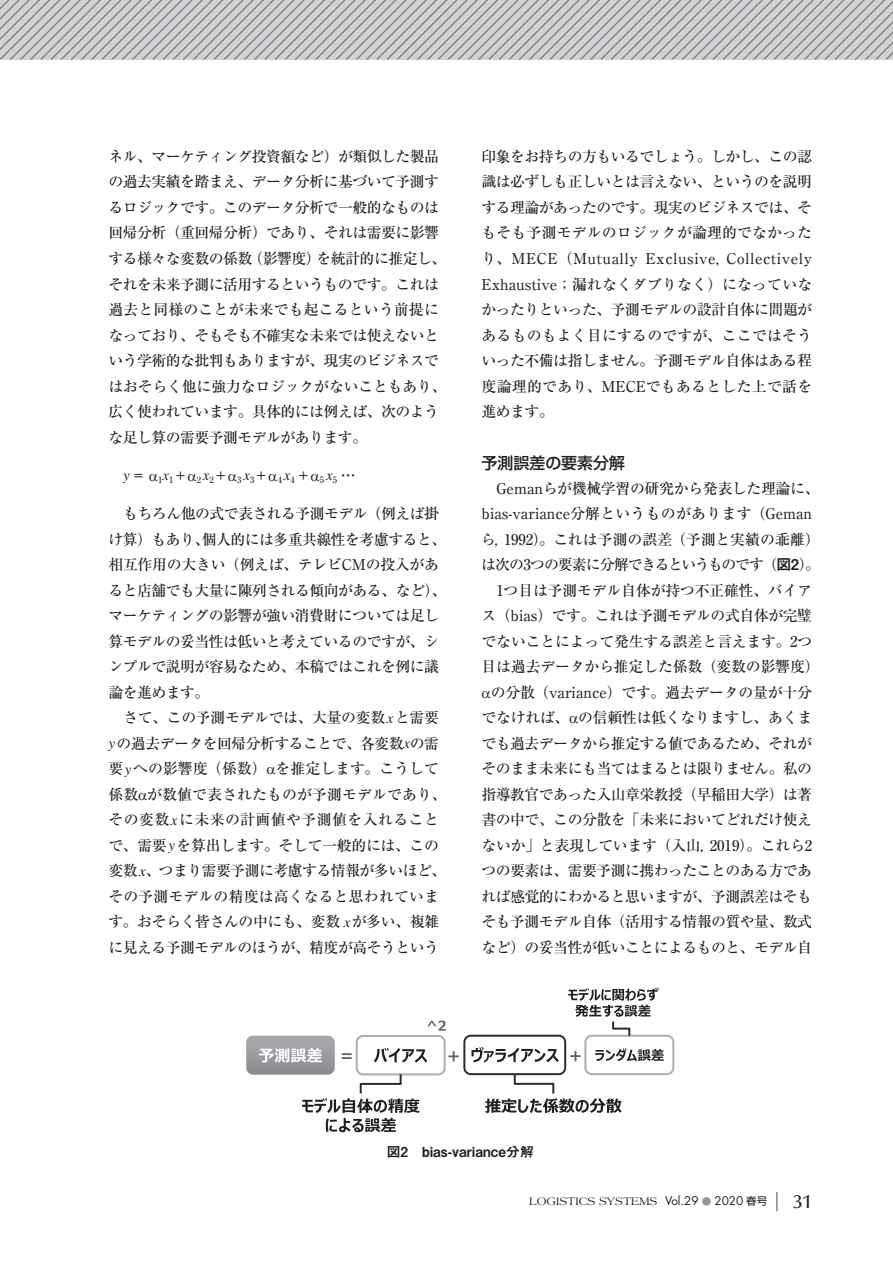
<style>
.page{position:relative;width:893px;height:1263px;background:#fff}
.page>*{position:absolute;margin:0;border:0;box-sizing:border-box;transform-origin:0 0}
.新ゴ_見出し前１行あき{font:500 15.9px "Shin Go Pro";color:#231f20}
.本文{font:500 14.85px/25.5px "Ryumin Pro";letter-spacing:-.035em;color:#231f20}
.キャプション{font:13.8px "Midashi Go Pro MB31";color:#231f20}
.t1{font:11.7px "Americana Std";color:#231f20}
.本文-2{font:500 8.7px "Ryumin Pro";color:#231f20}
.s1{font-family:"Times LT Std";font-weight:400;font-style:italic}
.s2{font-family:"Midashi Go Pro MB31";font-weight:400}
.s3{font-family:"Futura Std"}
.s4{font-family:"Gothic BBB Pro";font-weight:500;font-size:9.6px;color:#939598}
.s5{font-family:"Shin Go Pro";font-size:10.65px}
.s6{font-family:"Midashi Go Pro MB31";font-size:19.2px}
.s7{font-family:"Optima LT Std";font-weight:500;font-size:19.2px}
</style>
<div class="page">
<svg style="left:0;top:0;width:893px;height:60px;background:#c0c2c4"></svg>
<svg style="left:246px;top:987px;width:428px;height:145px"></svg>
<p class="本文" style="left:108px;top:143px;width:340px">ネル、マーケティング投資額など）が類似した製品の過去実績を踏まえ、データ分析に基づいて予測するロジックです。このデータ分析で一般的なものは回帰分析（重回帰分析）であり、それは需要に影響する様々な変数の係数（影響度）を統計的に推定し、それを未来予測に活用するというものです。これは過去と同様のことが未来でも起こるという前提になっており、そもそも不確実な未来では使えないという学術的な批判もありますが、現実のビジネスではおそらく他に強力なロジックがないこともあり、広く使われています。具体的には例えば、次のような足し算の需要予測モデルがあります。</p>
<p class="本文-2" style="left:123px;top:473px;width:231px"><sup>y</sup> <sup>=</sup> 1<sup>x</sup>1<sup>+</sup> 2<sup>x</sup>2<sup>+</sup> 3<sup>x</sup>3<sup>+</sup> 4<sup>x</sup>4 <sup>+</sup> 5<sup>x</sup>5 <sup>⋯</sup></p>
<p class="本文" style="left:108px;top:500px;width:340px;text-indent:15px">もちろん他の式で表される予測モデル（例えば掛け算）もあり、個人的には多重共線性を考慮すると、相互作用の大きい（例えば、テレビCMの投入があると店舗でも大量に陳列される傾向がある、など）、マーケティングの影響が強い消費財については足し算モデルの妥当性は低いと考えているのですが、シンプルで説明が容易なため、本稿ではこれを例に議論を進めます。</p>
<p class="本文" style="left:108px;top:704px;width:340px;text-align:center">さて、この予測モデルでは、大量の変数<span class="s1">x</span>と需要<br><span class="s1">y</span>の過去データを回帰分析することで、各変数<span class="s1">x</span>の需要<span class="s1">y</span>への影響度（係数）を推定します。こうして係数が数値で表されたものが予測モデルであり、その変数<span class="s1">x</span>に未来の計画値や予測値を入れることで、需要<span class="s1">y</span>を算出します。そして一般的には、この変数<span class="s1">x</span>、つまり需要予測に考慮する情報が多いほど、その予測モデルの精度は高くなると思われています。おそらく皆さんの中にも、変数 <span class="s1">x</span>が多い、複雑に見える予測モデルのほうが、精度が高そうという</p>
<p class="本文" style="left:482px;top:143px;width:332px;text-align:justify">印象をお持ちの方もいるでしょう。しかし、この認識は必ずしも正しいとは言えない、というのを説明する理論があったのです。現実のビジネスでは、そもそも予測モデルのロジックが論理的でなかったり、MECE（Mutually Exclusive, Collectively Exhaustive；漏れなくダブりなく）になっていなかったりといった、予測モデルの設計自体に問題があるものもよく目にするのですが、ここではそういった不備は指しません。予測モデル自体はある程度論理的であり、MECEでもあるとした上で話を進めます。</p>
<p class="新ゴ_見出し前１行あき" style="left:482px;top:449px;width:145px">予測誤差の要素分解</p>
<p class="本文" style="left:481px;top:474px;width:341px;text-indent:16px">Gemanらが機械学習の研究から発表した理論に、bias-variance分解というものがあります（Gemanら, 1992）。これは予測の誤差（予測と実績の乖離）は次の3つの要素に分解できるというものです（<span class="s2">図2</span>）。</p>
<p class="本文" style="left:482px;top:576px;width:340px;text-align:center">1つ目は予測モデル自体が持つ不正確性、バイア<br>ス（bias）です。これは予測モデルの式自体が完璧でないことによって発生する誤差と言えます。2つ目は過去データから推定した係数（変数の影響度）の分散（variance）です。過去データの量が十分でなければ、の信頼性は低くなりますし、あくまでも過去データから推定する値であるため、それがそのまま未来にも当てはまるとは限りません。私の指導教官であった入山章栄教授（早稲田大学）は著書の中で、この分散を「未来においてどれだけ使えないか」と表現しています（入山, 2019）。これら2つの要素は、需要予測に携わったことのある方であれば感覚的にわかると思いますが、予測誤差はそもそも予測モデル自体（活用する情報の質や量、数式など）の妥当性が低いことによるものと、モデル自</p>
<p class="キャプション" style="left:387px;top:1141px;width:149px">図2　bias-variance分解</p>
<p class="t1" style="left:529px;top:1195px;width:285px">LOGISTICS SYSTEMS <span class="s3">Vol.29</span> <span class="s4">●</span> <span class="s3">2020</span> <span class="s5">春号</span><span class="s6">│</span> <span class="s7">31</span></p>
</div>
